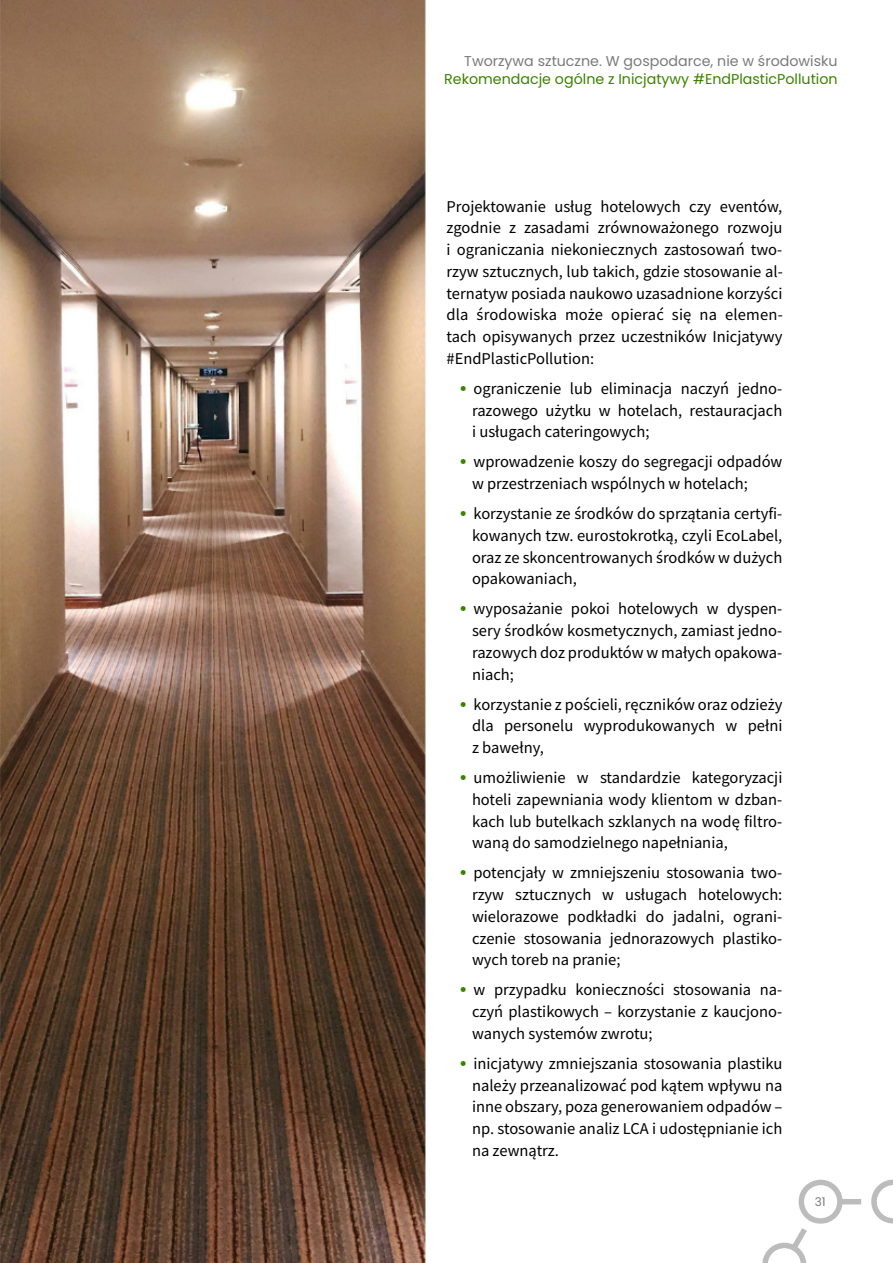
<style>
.page{position:relative;width:893px;height:1263px;background:#fff}
.page>*{position:absolute;margin:0;border:0;box-sizing:border-box;transform-origin:0 0}
.t1{font:16.5px/21.8px "Source Sans Pro";color:#000;text-align:justify}
.t2{font:14.25px "Poppins";color:#3c8200}
.t3{font:14.25px "Poppins";color:#7b7979}
.t4{font:12px "Poppins";color:#7b7979}
.s1{font-family:"Poppins";font-weight:700;color:#3c8200}
</style>
<div class="page">
<img style="left:0;top:0;width:426px;height:1263px">
<svg style="left:762px;top:1179px;width:131px;height:84px"></svg>
<p class="t3" style="left:464px;top:51px;width:375px">Tworzywa sztuczne. W gospodarce, nie w środowisku</p>
<p class="t2" style="left:444px;top:69px;width:395px">Rekomendacje ogólne z Inicjatywy #EndPlasticPollution</p>
<p class="t1" style="left:446px;top:197px;width:338px">Projektowanie usług hotelowych czy eventów, zgodnie z zasadami zrównoważonego rozwoju i ograniczania niekoniecznych zastosowań two&shy;rzyw sztucznych, lub takich, gdzie stosowanie al&shy;ternatyw posiada naukowo uzasadnione korzyści dla środowiska może opierać się na elemen&shy;tach opisywanych przez uczestników Inicjatywy #EndPlasticPollution:</p>
<p class="t1" style="left:472px;top:379px;width:312px;text-indent:-13px"><span class="s1">•</span> ograniczenie lub eliminacja naczyń jedno&shy;razowego użytku w hotelach, restauracjach i usługach cateringowych;</p>
<p class="t1" style="left:472px;top:452px;width:312px;text-indent:-13px"><span class="s1">•</span> wprowadzenie koszy do segregacji odpadów w przestrzeniach wspólnych w hotelach;</p>
<p class="t1" style="left:472px;top:504px;width:312px;text-indent:-13px"><span class="s1">•</span> korzystanie ze środków do sprzątania certyfi&shy;kowanych tzw. eurostokrotką, czyli EcoLabel, oraz ze skoncentrowanych środków w dużych opakowaniach,</p>
<p class="t1" style="left:472px;top:599px;width:312px;text-indent:-13px"><span class="s1">•</span> wyposażanie pokoi hotelowych w dyspen&shy;sery środków kosmetycznych, zamiast jedno&shy;razowych doz produktów w małych opakowa&shy;niach;</p>
<p class="t1" style="left:472px;top:695px;width:312px;text-indent:-13px"><span class="s1">•</span> korzystanie z pościeli, ręczników oraz odzieży dla personelu wyprodukowanych w pełni z bawełny,</p>
<p class="t1" style="left:472px;top:768px;width:312px;text-indent:-13px"><span class="s1">•</span> umożliwienie w standardzie kategoryzacji hoteli zapewniania wody klientom w dzban&shy;kach lub butelkach szklanych na wodę filtro&shy;waną do samodzielnego napełniania,</p>
<p class="t1" style="left:472px;top:863px;width:312px;text-indent:-13px"><span class="s1">•</span> potencjały w zmniejszeniu stosowania two&shy;rzyw sztucznych w usługach hotelowych: wielorazowe podkładki do jadalni, ograni&shy;czenie stosowania jednorazowych plastiko&shy;wych toreb na pranie;</p>
<p class="t1" style="left:472px;top:980px;width:312px;text-indent:-13px"><span class="s1">•</span> w przypadku konieczności stosowania na&shy;czyń plastikowych – korzystanie z kaucjono&shy;wanych systemów zwrotu;</p>
<p class="t1" style="left:472px;top:1054px;width:312px;text-indent:-13px"><span class="s1">•</span> inicjatywy zmniejszania stosowania plastiku należy przeanalizować pod kątem wpływu na inne obszary, poza generowaniem odpadów – np. stosowanie analiz LCA i udostępnianie ich na zewnątrz.</p>
<p class="t4" style="left:815px;top:1193px;width:12px">31</p>
</div>
